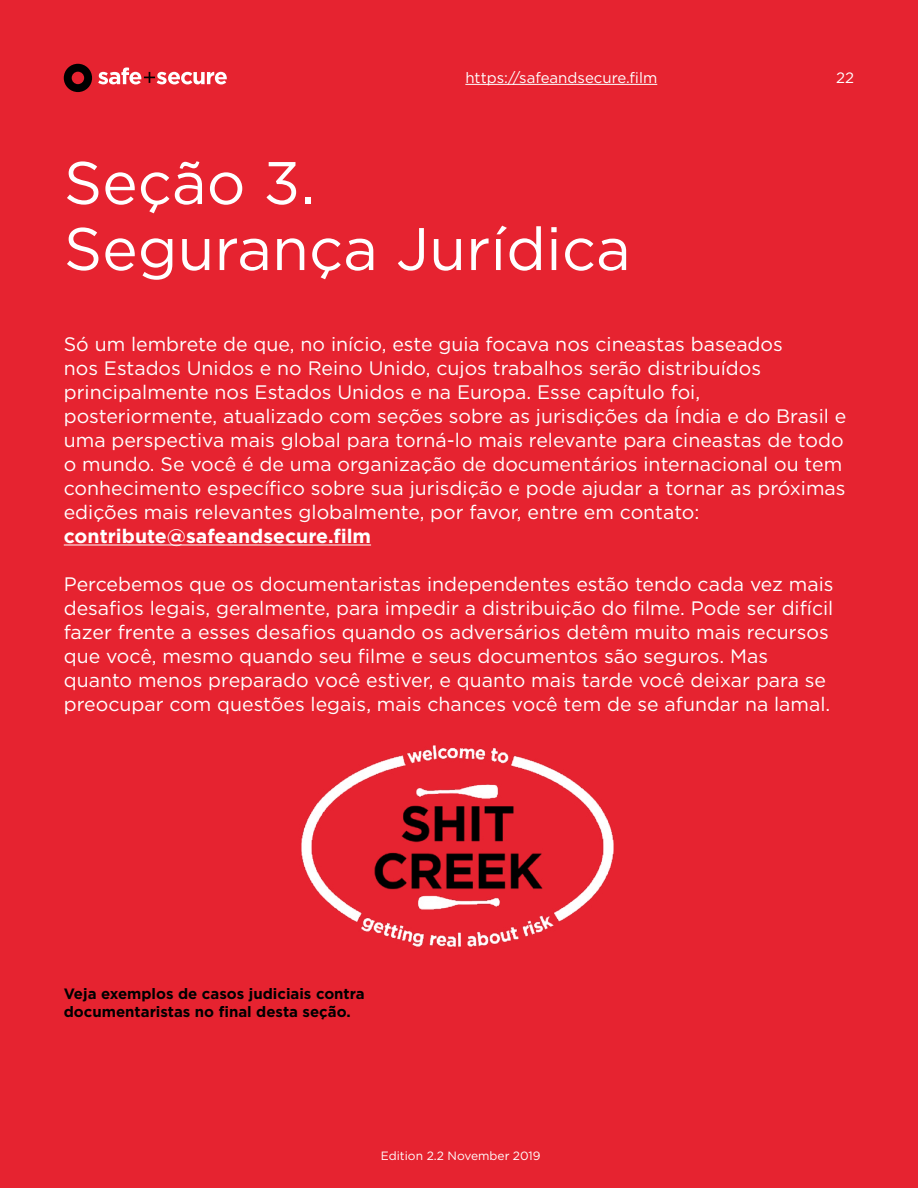
<style>
.page{position:relative;width:918px;height:1188px;background:#e62330}
.page>*{position:absolute;margin:0;border:0;box-sizing:border-box;transform-origin:0 0}
.t1{font:60px/66px "Gotham";color:#fff}
.t2{font:19.5px/24px "Gotham";color:#fff}
.t3{font:700 19.5px "Gotham";color:#fff}
.t4{font:700 15px/18px "Gotham";color:#000}
.t5{font:15px "Gotham";color:#fff}
.t6{font:12px "Gotham";color:#fff}
</style>
<div class="page">
<img style="left:301px;top:745px;width:313px;height:203px">
<hr style="left:64px;top:545px;width:307px;height:1px;background:#fff">
<svg style="left:64px;top:64px;width:28px;height:28px"></svg>
<svg style="left:98px;top:67px;width:129px;height:17px"></svg>
<hr style="left:465px;top:84px;width:192px;height:1px;background:#fff">
<p class="t5" style="left:465px;top:68px;width:193px">https://safeandsecure.film</p>
<h1 class="t1" style="left:64px;top:149px;width:569px">Seção 3.<br>Segurança Jurídica</h1>
<p class="t5" style="left:836px;top:68px;width:19px">22</p>
<p class="t2" style="left:64px;top:332px;width:784px">Só um lembrete de que, no início, este guia focava nos cineastas baseados<br>nos Estados Unidos e no Reino Unido, cujos trabalhos serão distribuídos principalmente nos Estados Unidos e na Europa. Esse capítulo foi, posteriormente, atualizado com seções sobre as jurisdições da Índia e do Brasil e uma perspectiva mais global para torná-lo mais relevante para cineastas de todo o mundo. Se você é de uma organização de documentários internacional ou tem conhecimento específico sobre sua jurisdição e pode ajudar a tornar as próximas edições mais relevantes globalmente, por favor, entre em contato:</p>
<p class="t3" style="left:64px;top:523px;width:309px">contribute@safeandsecure.film</p>
<p class="t2" style="left:64px;top:572px;width:771px">Percebemos que os documentaristas independentes estão tendo cada vez mais desafios legais, geralmente, para impedir a distribuição do filme. Pode ser difícil fazer frente a esses desafios quando os adversários detêm muito mais recursos que você, mesmo quando seu filme e seus documentos são seguros. Mas quanto menos preparado você estiver, e quanto mais tarde você deixar para se preocupar com questões legais, mais chances você tem de se afundar na lamal.</p>
<p class="t4" style="left:64px;top:985px;width:302px">Veja exemplos de casos judiciais contra documentaristas no final desta seção.</p>
<p class="t6" style="left:381px;top:1148px;width:161px">Edition 2.2 November 2019</p>
</div>
